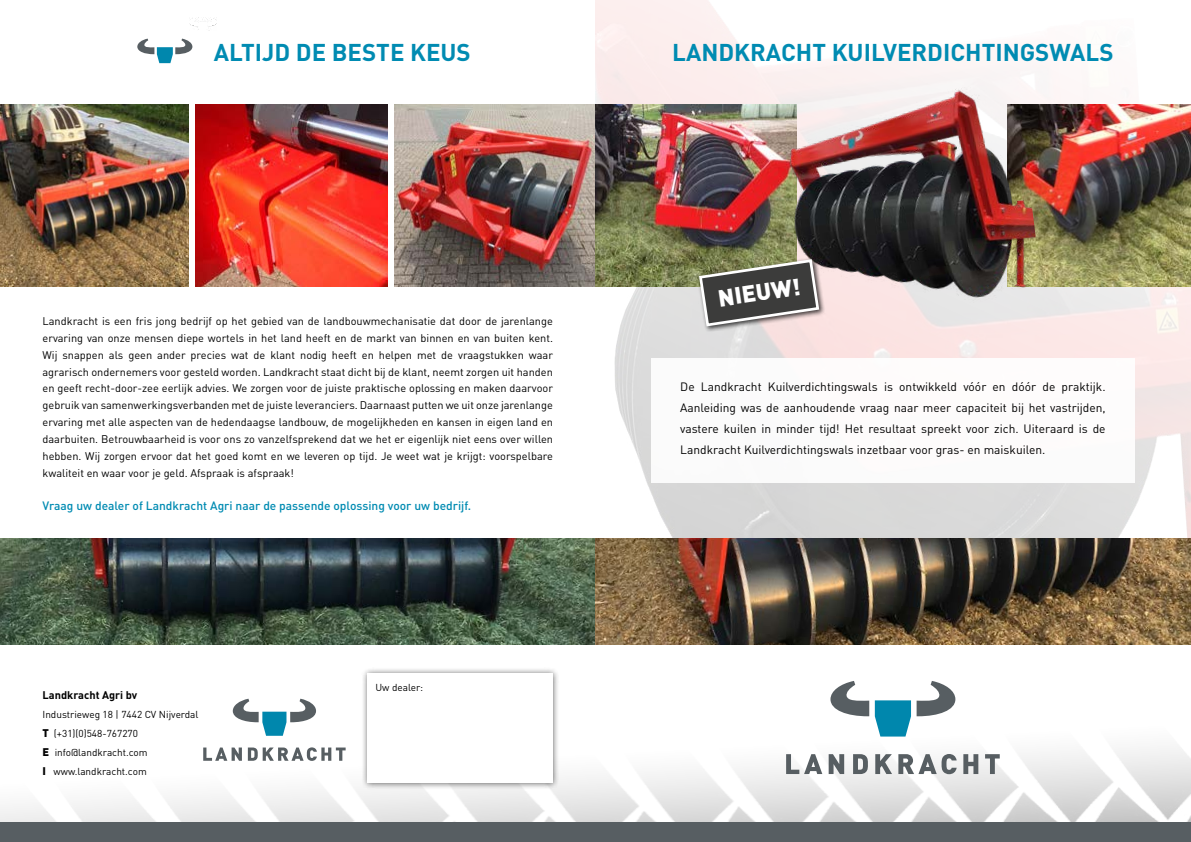
<style>
.page{position:relative;width:1191px;height:842px;background:#fff}
.page>*{position:absolute;margin:0;border:0;box-sizing:border-box;transform-origin:0 0}
.t1{font:700 24px "DIN Pro";color:#008bb2}
.t2{font:900 23.3px "DIN Pro";color:#fff}
.t3{font:12px/21px "DIN Pro";color:#000;text-align:justify}
.t4{font:500 12px "DIN Pro";color:#008bb2}
.t5{font:11px/17px "DIN Pro";color:#000;text-align:justify}
.t6{font:700 11px "DIN Pro";color:#000}
.t7{font:10px/19px "DIN Pro";color:#000}
.s1{font-weight:900;font-size:11px}
</style>
<div class="page">
<img style="left:0;top:715px;width:1191px;height:107px">
<div style="left:0;top:822px;width:1191px;height:20px;background:#575e62"></div>
<img style="left:595px;top:0;width:596px;height:539px">
<img style="left:195px;top:105px;width:193px;height:181px">
<div style="left:651px;top:358px;width:483px;height:124px;background:#fff"></div>
<img style="left:0;top:539px;width:1191px;height:105px">
<img style="left:394px;top:105px;width:382px;height:181px">
<img style="left:0;top:105px;width:189px;height:181px">
<img style="left:1043px;top:105px;width:148px;height:181px">
<img style="left:189px;top:18px;width:28px;height:13px">
<div style="left:361px;top:667px;width:198px;height:122px;background:#000;opacity:.6"></div>
<div style="left:368px;top:673px;width:185px;height:110px;background:#fff"></div>
<img style="left:776px;top:73px;width:267px;height:254px">
<div style="left:696px;top:257px;width:129px;height:76px;background:#000;opacity:.75"></div>
<svg style="left:697px;top:258px;width:123px;height:70px;background:#716f69"></svg>
<svg style="left:786px;top:754px;width:36px;height:20px"></svg>
<svg style="left:828px;top:754px;width:16px;height:20px"></svg>
<svg style="left:853px;top:754px;width:15px;height:20px"></svg>
<svg style="left:875px;top:754px;width:17px;height:20px"></svg>
<svg style="left:898px;top:754px;width:58px;height:20px"></svg>
<svg style="left:963px;top:754px;width:15px;height:20px"></svg>
<svg style="left:985px;top:754px;width:14px;height:20px"></svg>
<svg style="left:875px;top:681px;width:80px;height:55px"></svg>
<svg style="left:830px;top:681px;width:39px;height:35px"></svg>
<svg style="left:203px;top:747px;width:39px;height:14px"></svg>
<svg style="left:248px;top:747px;width:98px;height:14px"></svg>
<svg style="left:233px;top:699px;width:83px;height:37px"></svg>
<svg style="left:137px;top:39px;width:55px;height:24px"></svg>
<h1 class="t1" style="left:214px;top:36px;width:258px">ALTIJD DE BESTE KEUS</h1>
<h1 class="t1" style="left:672px;top:36px;width:443px">LANDKRACHT KUILVERDICHTINGSWALS</h1>
<p class="t5" style="left:43px;top:312px;width:512px">Landkracht is een fris jong bedrijf op het gebied van de landbouwmechanisatie dat door de jarenlange ervaring van onze mensen diepe wortels in het land heeft en de markt van binnen en van buiten kent.<br>Wij snappen als geen ander precies wat de klant nodig heeft en helpen met de vraagstukken waar agrarisch ondernemers voor gesteld worden. Landkracht staat dicht bij de klant, neemt zorgen uit handen en geeft recht-door-zee eerlijk advies. We zorgen voor de juiste praktische oplossing en maken daarvoor gebruik van samenwerkingsverbanden met de juiste leveranciers. Daarnaast putten we uit onze jarenlange ervaring met alle aspecten van de hedendaagse landbouw, de mogelijkheden en kansen in eigen land en daarbuiten. Betrouwbaarheid is voor ons zo vanzelfsprekend dat we het er eigenlijk niet eens over willen hebben. Wij zorgen ervoor dat het goed komt en we leveren op tijd. Je weet wat je krijgt: voorspelbare kwaliteit en waar voor je geld. Afspraak is afspraak!</p>
<p class="t4" style="left:43px;top:498px;width:430px">Vraag uw dealer of Landkracht Agri naar de passende oplossing voor uw bedrijf.</p>
<p class="t6" style="left:43px;top:688px;width:96px">Landkracht Agri bv</p>
<p class="t7" style="left:43px;top:705px;width:157px">Industrieweg 18 | 7442 CV Nijverdal<br><span class="s1">T</span> (+31)(0)548-767270<br><span class="s1">E</span> info@landkracht.com<br><span class="s1">I</span> www.landkracht.com</p>
<p class="t7" style="left:375px;top:678px;width:49px">Uw dealer:</p>
<h2 class="t2" style="left:716px;top:282px;width:84px;rotate:-8deg">NIEUW!</h2>
<p class="t3" style="left:680px;top:376px;width:427px">De Landkracht Kuilverdichtingswals is ontwikkeld vóór en dóór de praktijk.<br>Aanleiding was de aanhoudende vraag naar meer capaciteit bij het vastrijden, vastere kuilen in minder tijd! Het resultaat spreekt voor zich. Uiteraard is de Landkracht Kuilverdichtingswals inzetbaar voor gras- en maiskuilen.</p>
</div>
